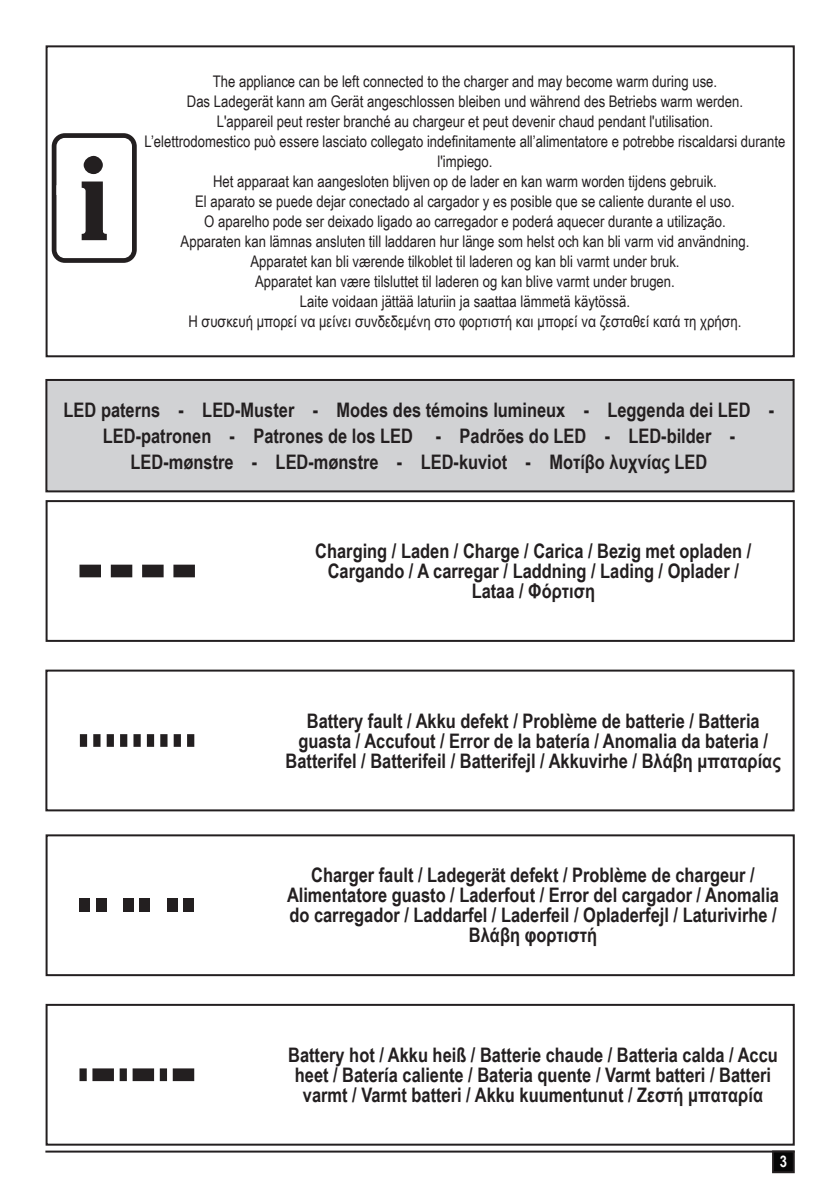
<style>
.page{position:relative;width:840px;height:1191px;background:#fff}
.page>*{position:absolute;margin:0;border:0;box-sizing:border-box;transform-origin:0 0}
.t1{font:700 20px/20px "Arial Narrow";color:#231f20;text-align:center}
.body{font:16px/20px "Arial Narrow";color:#231f20;text-align:center}
.t2{font:700 16px "Arial Narrow";color:#fff}
</style>
<div class="page">
<hr style="left:45px;top:1150px;width:749px;height:2px;background:#231f20">
<div style="left:772px;top:1151px;width:21px;height:21px;background:#060606"></div>
<div style="left:771px;top:1150px;width:23px;height:23px;border:2px solid #231f20"></div>
<div style="left:46px;top:380px;width:747px;height:111px;background:#d1d2d4"></div>
<div style="left:45px;top:379px;width:749px;height:113px;border:2px solid #231f20"></div>
<div style="left:46px;top:45px;width:748px;height:312px;border:2px solid #231f20"></div>
<div style="left:52px;top:133px;width:85px;height:130px;background:#231f20;border-radius:13px"></div>
<svg style="left:56px;top:138px;width:76px;height:120px;background:#dfdede"></svg>
<div style="left:85px;top:157px;width:17px;height:16px;background:#231f20;border-radius:50%"></div>
<div style="left:84px;top:156px;width:19px;height:18px;border:2px solid #231f20;border-radius:50%"></div>
<svg style="left:173px;top:564px;width:22px;height:13px"></svg>
<svg style="left:142px;top:564px;width:21px;height:13px"></svg>
<svg style="left:79px;top:564px;width:22px;height:13px"></svg>
<svg style="left:111px;top:564px;width:21px;height:13px"></svg>
<svg style="left:80px;top:734px;width:7px;height:13px"></svg>
<svg style="left:93px;top:734px;width:7px;height:13px"></svg>
<svg style="left:107px;top:734px;width:7px;height:13px"></svg>
<svg style="left:120px;top:734px;width:7px;height:13px"></svg>
<svg style="left:133px;top:734px;width:8px;height:13px"></svg>
<svg style="left:147px;top:734px;width:7px;height:13px"></svg>
<svg style="left:160px;top:734px;width:7px;height:13px"></svg>
<svg style="left:173px;top:734px;width:8px;height:13px"></svg>
<svg style="left:187px;top:734px;width:7px;height:13px"></svg>
<div style="left:79px;top:898px;width:11px;height:14px;background:#231f20"></div>
<div style="left:96px;top:898px;width:10px;height:14px;background:#231f20"></div>
<div style="left:123px;top:898px;width:11px;height:14px;background:#231f20"></div>
<div style="left:139px;top:898px;width:11px;height:14px;background:#231f20"></div>
<div style="left:167px;top:898px;width:11px;height:14px;background:#231f20"></div>
<div style="left:183px;top:898px;width:11px;height:14px;background:#231f20"></div>
<svg style="left:160px;top:1068px;width:7px;height:13px"></svg>
<svg style="left:79px;top:1068px;width:35px;height:13px"></svg>
<svg style="left:120px;top:1068px;width:34px;height:13px"></svg>
<svg style="left:173px;top:1068px;width:21px;height:13px"></svg>
<div style="left:46px;top:500px;width:748px;height:142px;border:2px solid #231f20"></div>
<div style="left:45px;top:669px;width:749px;height:142px;border:2px solid #231f20"></div>
<div style="left:46px;top:834px;width:748px;height:142px;border:2px solid #231f20"></div>
<div style="left:46px;top:1003px;width:748px;height:142px;border:2px solid #231f20"></div>
<p class="body" style="left:213px;top:71px;width:505px">The appliance can be left connected to the charger and may become warm during use.</p>
<p class="body" style="left:187px;top:91px;width:557px">Das Ladegerät kann am Gerät angeschlossen bleiben und während des Betriebs warm werden.</p>
<p class="body" style="left:217px;top:111px;width:497px">L'appareil peut rester branché au chargeur et peut devenir chaud pendant l'utilisation.</p>
<p class="body" style="left:144px;top:131px;width:642px">L’elettrodomestico può essere lasciato collegato indefinitamente all’alimentatore e potrebbe riscaldarsi durante l'impiego.</p>
<p class="body" style="left:213px;top:171px;width:505px">Het apparaat kan aangesloten blijven op de lader en kan warm worden tijdens gebruik.</p>
<p class="body" style="left:195px;top:191px;width:541px">El aparato se puede dejar conectado al cargador y es posible que se caliente durante el uso.</p>
<p class="body" style="left:204px;top:211px;width:522px">O aparelho pode ser deixado ligado ao carregador e poderá aquecer durante a utilização.</p>
<p class="body" style="left:180px;top:231px;width:570px">Apparaten kan lämnas ansluten till laddaren hur länge som helst och kan bli varm vid användning.</p>
<p class="body" style="left:250px;top:251px;width:430px">Apparatet kan bli værende tilkoblet til laderen og kan bli varmt under bruk.</p>
<p class="body" style="left:255px;top:271px;width:421px">Apparatet kan være tilsluttet til laderen og kan blive varmt under brugen.</p>
<p class="body" style="left:300px;top:291px;width:331px">Laite voidaan jättää laturiin ja saattaa lämmetä käytössä.</p>
<p class="body" style="left:188px;top:311px;width:554px">Η συσκευή μπορεί να μείνει συνδεδεμένη στο φορτιστή και μπορεί να ζεσταθεί κατά τη χρήση.</p>
<p class="t1" style="left:64px;top:396px;width:711px;line-height:26px">LED paterns - LED-Muster - Modes des témoins lumineux - Leggenda dei LED -<br>LED-patronen - Patrones de los LED - Padrões do LED - LED-bilder -<br>LED-mønstre - LED-mønstre - LED-kuviot - Μοτίβο λυχνίας LED</p>
<p class="t1" style="left:315px;top:540px;width:437px">Charging / Laden / Charge / Carica / Bezig met opladen /<br>Cargando / A carregar / Laddning / Lading / Oplader /<br>Lataa / Φόρτιση</p>
<p class="t1" style="left:285px;top:709px;width:496px">Battery fault / Akku defekt / Problème de batterie / Batteria guasta / Accufout / Error de la batería / Anomalia da bateria /<br>Batterifel / Batterifeil / Batterifejl / Akkuvirhe / Βλάβη μπαταρίας</p>
<p class="t1" style="left:287px;top:864px;width:493px">Charger fault / Ladegerät defekt / Problème de chargeur / Alimentatore guasto / Laderfout / Error del cargador / Anomalia do carregador / Laddarfel / Laderfeil / Opladerfejl / Laturivirhe / Βλάβη φορτιστή</p>
<p class="t1" style="left:288px;top:1043px;width:491px">Battery hot / Akku heiß / Batterie chaude / Batteria calda / Accu heet / Batería caliente / Bateria quente / Varmt batteri / Batteri varmt / Varmt batteri / Akku kuumentunut / Ζεστή μπαταρία</p>
<p class="t2" style="left:779px;top:1149px;width:9px">3</p>
</div>
